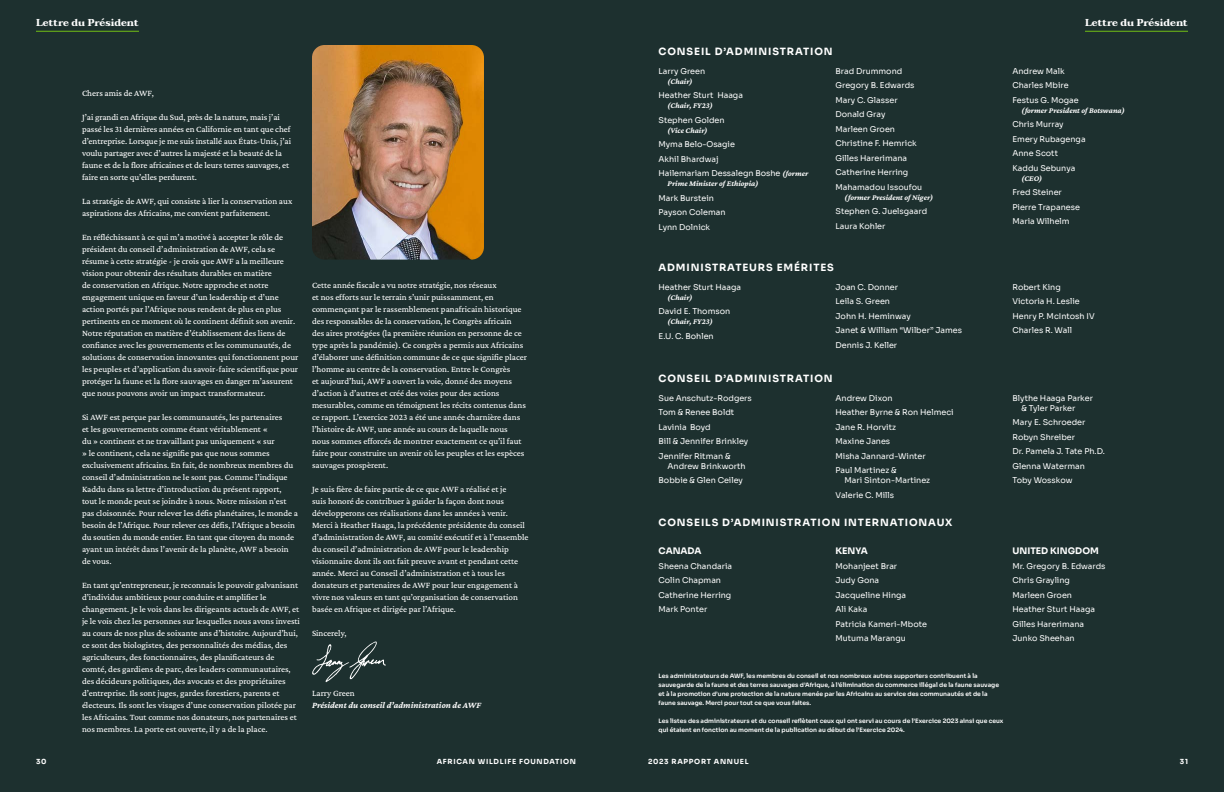
<style>
.page{position:relative;width:1224px;height:792px;background:#fff}
.page>*{position:absolute;margin:0;border:0;box-sizing:border-box;transform-origin:0 0}
.t1{font:700 10px "Sora";letter-spacing:.09em;color:#fff}
.t2{font:700 10px "Taviraj";color:#fff}
.t3{font:9px/12px "Crimson Pro";color:#fff}
.t4{font:italic 700 9px "Crimson Pro";color:#fff}
.t5{font:700 9px "Sora";color:#fff}
.t6{font:8px/14.5px "Sora";color:#fff}
.t7{font:italic 700 8px "Crimson Pro";color:#fff}
.t8{font:700 7px "Sora";letter-spacing:.1em;color:#fff}
.t9{font:600 6px/9px "Sora";color:#fff}
.s1{font-family:"Crimson Pro";font-weight:700;font-style:italic}
</style>
<div class="page">
<div style="left:0;top:0;width:612px;height:792px;background:#1d302f"></div>
<div style="left:612px;top:0;width:612px;height:792px;background:#1d302f"></div>
<svg style="left:312px;top:642px;width:74px;height:40px"></svg>
<img style="left:312px;top:45px;width:172px;height:215px">
<hr style="left:36px;top:31px;width:103px;height:1px;background:#71bf15">
<hr style="left:1085px;top:31px;width:103px;height:1px;background:#71bf15">
<p class="t2" style="left:36px;top:17px;width:104px">Lettre du Président</p>
<p class="t2" style="left:1085px;top:17px;width:104px">Lettre du Président</p>
<p class="t3" style="left:82px;top:87px;width:73px">Chers amis de AWF,</p>
<p class="t3" style="left:82px;top:111px;width:211px">J’ai grandi en Afrique du Sud, près de la nature, mais j’ai passé les 31 dernières années en Californie en tant que chef d’entreprise. Lorsque je me suis installé aux États-Unis, j’ai voulu partager avec d’autres la majesté et la beauté de la faune et de la flore africaines et de leurs terres sauvages, et faire en sorte qu’elles perdurent.</p>
<p class="t3" style="left:82px;top:195px;width:212px">La stratégie de AWF, qui consiste à lier la conservation aux aspirations des Africains, me convient parfaitement.</p>
<p class="t3" style="left:82px;top:231px;width:218px">En réfléchissant à ce qui m’a motivé à accepter le rôle de président du conseil d’administration de AWF, cela se résume à cette stratégie - je crois que AWF a la meilleure vision pour obtenir des résultats durables en matière<br>de conservation en Afrique. Notre approche et notre engagement unique en faveur d’un leadership et d’une action portés par l’Afrique nous rendent de plus en plus pertinents en ce moment où le continent définit son avenir.<br>Notre réputation en matière d’établissement des liens de confiance avec les gouvernements et les communautés, de solutions de conservation innovantes qui fonctionnent pour les peuples et d’application du savoir-faire scientifique pour protéger la faune et la flore sauvages en danger m’assurent que nous pouvons avoir un impact transformateur.</p>
<p class="t3" style="left:82px;top:411px;width:218px">Si AWF est perçue par les communautés, les partenaires<br>et les gouvernements comme étant véritablement «<br>du » continent et ne travaillant pas uniquement « sur<br>» le continent, cela ne signifie pas que nous sommes exclusivement africains. En fait, de nombreux membres du conseil d’administration ne le sont pas. Comme l’indique Kaddu dans sa lettre d’introduction du présent rapport, tout le monde peut se joindre à nous. Notre mission n’est pas cloisonnée. Pour relever les défis planétaires, le monde a besoin de l’Afrique. Pour relever ces défis, l’Afrique a besoin du soutien du monde entier. En tant que citoyen du monde ayant un intérêt dans l’avenir de la planète, AWF a besoin de vous.</p>
<p class="t3" style="left:82px;top:579px;width:220px">En tant qu’entrepreneur, je reconnais le pouvoir galvanisant d’individus ambitieux pour conduire et amplifier le changement. Je le vois dans les dirigeants actuels de AWF, et je le vois chez les personnes sur lesquelles nous avons investi au cours de nos plus de soixante ans d’histoire. Aujourd’hui, ce sont des biologistes, des personnalités des médias, des agriculteurs, des fonctionnaires, des planificateurs de comté, des gardiens de parc, des leaders communautaires, des décideurs politiques, des avocats et des propriétaires d’entreprise. Ils sont juges, gardes forestiers, parents et électeurs. Ils sont les visages d’une conservation pilotée par les Africains. Tout comme nos donateurs, nos partenaires et nos membres. La porte est ouverte, il y a de la place.</p>
<p class="t3" style="left:312px;top:279px;width:217px">Cette année fiscale a vu notre stratégie, nos réseaux<br>et nos efforts sur le terrain s’unir puissamment, en commençant par le rassemblement panafricain historique des responsables de la conservation, le Congrès africain<br>des aires protégées (la première réunion en personne de ce type après la pandémie). Ce congrès a permis aux Africains d’élaborer une définition commune de ce que signifie placer l’homme au centre de la conservation. Entre le Congrès<br>et aujourd’hui, AWF a ouvert la voie, donné des moyens d’action à d’autres et créé des voies pour des actions mesurables, comme en témoignent les récits contenus dans ce rapport. L’exercice 2023 a été une année charnière dans l’histoire de AWF, une année au cours de laquelle nous nous sommes efforcés de montrer exactement ce qu’il faut faire pour construire un avenir où les peuples et les espèces sauvages prospèrent.</p>
<p class="t3" style="left:312px;top:483px;width:218px">Je suis fière de faire partie de ce que AWF a réalisé et je<br>suis honoré de contribuer à guider la façon dont nous développerons ces réalisations dans les années à venir.<br>Merci à Heather Haaga, la précédente présidente du conseil d’administration de AWF, au comité exécutif et à l’ensemble du conseil d’administration de AWF pour le leadership visionnaire dont ils ont fait preuve avant et pendant cette année. Merci au Conseil d’administration et à tous les donateurs et partenaires de AWF pour leur engagement à vivre nos valeurs en tant qu’organisation de conservation basée en Afrique et dirigée par l’Afrique.</p>
<p class="t3" style="left:312px;top:627px;width:36px">Sincerely,</p>
<p class="t3" style="left:312px;top:687px;width:44px">Larry Green</p>
<p class="t4" style="left:312px;top:699px;width:171px">Président du conseil d’administration de AWF</p>
<p class="t1" style="left:659px;top:43px;width:176px">CONSEIL D’ADMINISTRATION</p>
<p class="t6" style="left:659px;top:63px;width:48px">Larry Green</p>
<p class="t7" style="left:668px;top:76px;width:26px">(Chair)</p>
<p class="t6" style="left:659px;top:87px;width:86px">Heather Sturt Haaga</p>
<p class="t7" style="left:668px;top:100px;width:47px">(Chair, FY23)</p>
<p class="t6" style="left:659px;top:112px;width:68px">Stephen Golden</p>
<p class="t7" style="left:668px;top:125px;width:41px">(Vice Chair)</p>
<p class="t6" style="left:659px;top:136px;width:151px">Myma Belo-Osagie<br>Akhil Bhardwaj<br>Hailemariam Dessalegn Boshe <span class="s1">(former</span></p>
<p class="t7" style="left:668px;top:178px;width:92px">Prime Minister of Ethiopia)</p>
<p class="t6" style="left:659px;top:190px;width:69px">Mark Burstein<br>Payson Coleman<br>Lynn Dolnick</p>
<p class="t6" style="left:836px;top:63px;width:88px">Brad Drummond<br>Gregory B. Edwards<br>Mary C. Glasser<br>Donald Gray<br>Marleen Groen<br>Christine F. Hemrick<br>Gilles Harerimana<br>Catherine Herring<br>Mahamadou Issoufou</p>
<p class="t7" style="left:845px;top:192px;width:90px">(former President of Niger)</p>
<p class="t6" style="left:836px;top:203px;width:93px">Stephen G. Juelsgaard<br>Laura Kohler</p>
<p class="t6" style="left:1012px;top:63px;width:68px">Andrew Malk<br>Charles Mbire<br>Festus G. Mogae</p>
<p class="t7" style="left:1021px;top:105px;width:105px">(former President of Botswana)</p>
<p class="t6" style="left:1012px;top:116px;width:75px">Chris Murray<br>Emery Rubagenga<br>Anne Scott<br>Kaddu Sebunya</p>
<p class="t7" style="left:1021px;top:173px;width:22px">(CEO)</p>
<p class="t6" style="left:1012px;top:184px;width:69px">Fred Steiner<br>Pierre Trapanese<br>Maria Wilhelm</p>
<p class="t1" style="left:659px;top:259px;width:177px">ADMINISTRATEURS EMÉRITES</p>
<p class="t6" style="left:659px;top:279px;width:84px">Heather Sturt Haaga</p>
<p class="t7" style="left:668px;top:292px;width:26px">(Chair)</p>
<p class="t6" style="left:659px;top:303px;width:73px">David E. Thomson</p>
<p class="t7" style="left:668px;top:316px;width:47px">(Chair, FY23)</p>
<p class="t6" style="left:659px;top:328px;width:57px">E.U. C. Bohlen</p>
<p class="t6" style="left:836px;top:279px;width:128px">Joan C. Donner<br>Leila S. Green<br>John H. Heminway<br>Janet &amp; William “Wilber” James<br>Dennis J. Keller</p>
<p class="t6" style="left:1012px;top:279px;width:84px">Robert King<br>Victoria H. Leslie<br>Henry P. McIntosh IV<br>Charles R. Wall</p>
<p class="t1" style="left:659px;top:370px;width:176px">CONSEIL D’ADMINISTRATION</p>
<p class="t6" style="left:659px;top:390px;width:95px">Sue Anschutz-Rodgers<br>Tom &amp; Renee Boldt<br>Lavinia Boyd<br>Bill &amp; Jennifer Brinkley<br>Jennifer Ritman &amp;</p>
<p class="t6" style="left:659px;top:458px;width:89px;text-indent:9px">Andrew Brinkworth<br>Bobbie &amp; Glen Ceiley</p>
<p class="t6" style="left:836px;top:390px;width:120px">Andrew Dixon<br>Heather Byrne &amp; Ron Helmeci<br>Jane R. Horvitz<br>Maxine Janes<br>Misha Jannard-Winter<br>Paul Martinez &amp;</p>
<p class="t6" style="left:836px;top:472px;width:96px;text-indent:9px">Mari Sinton-Martinez<br>Valerie C. Mills</p>
<p class="t1" style="left:659px;top:514px;width:296px">CONSEILS D’ADMINISTRATION INTERNATIONAUX</p>
<p class="t5" style="left:659px;top:544px;width:44px">CANADA</p>
<p class="t6" style="left:659px;top:558px;width:75px">Sheena Chandaria<br>Colin Chapman<br>Catherine Herring<br>Mark Ponter</p>
<p class="t5" style="left:836px;top:544px;width:34px">KENYA</p>
<p class="t6" style="left:836px;top:558px;width:93px">Mohanjeet Brar<br>Judy Gona<br>Jacqueline Hinga<br>Ali Kaka<br>Patricia Kameri-Mbote<br>Mutuma Marangu</p>
<p class="t6" style="left:1021px;top:392px;width:73px;line-height:10px;text-indent:-9px">Blythe Haaga Parker &amp; Tyler Parker</p>
<p class="t6" style="left:1012px;top:414px;width:94px">Mary E. Schroeder<br>Robyn Shreiber<br>Dr. Pamela J. Tate Ph.D.<br>Glenna Waterman<br>Toby Wosskow</p>
<p class="t5" style="left:1012px;top:544px;width:88px">UNITED KINGDOM</p>
<p class="t6" style="left:1012px;top:558px;width:95px">Mr. Gregory B. Edwards<br>Chris Grayling<br>Marleen Groen<br>Heather Sturt Haaga<br>Gilles Harerimana<br>Junko Sheehan</p>
<p class="t9" style="left:659px;top:671px;width:342px">Les administrateurs de AWF, les membres du conseil et nos nombreux autres supporters contribuent à la sauvegarde de la faune et des terres sauvages d’Afrique, à l’élimination du commerce illégal de la faune sauvage et à la promotion d’une protection de la nature menée par les Africains au service des communautés et de la faune sauvage. Merci pour tout ce que vous faites.</p>
<p class="t9" style="left:659px;top:716px;width:346px">Les listes des administrateurs et du conseil reflètent ceux qui ont servi au cours de l’Exercice 2023 ainsi que ceux qui étaient en fonction au moment de la publication au début de l’Exercice 2024.</p>
<p class="t8" style="left:36px;top:756px;width:12px">30</p>
<p class="t8" style="left:437px;top:756px;width:141px">AFRICAN WILDLIFE FOUNDATION</p>
<p class="t8" style="left:648px;top:756px;width:102px">2023 RAPPORT ANNUEL</p>
<p class="t8" style="left:1180px;top:756px;width:10px">31</p>
</div>
